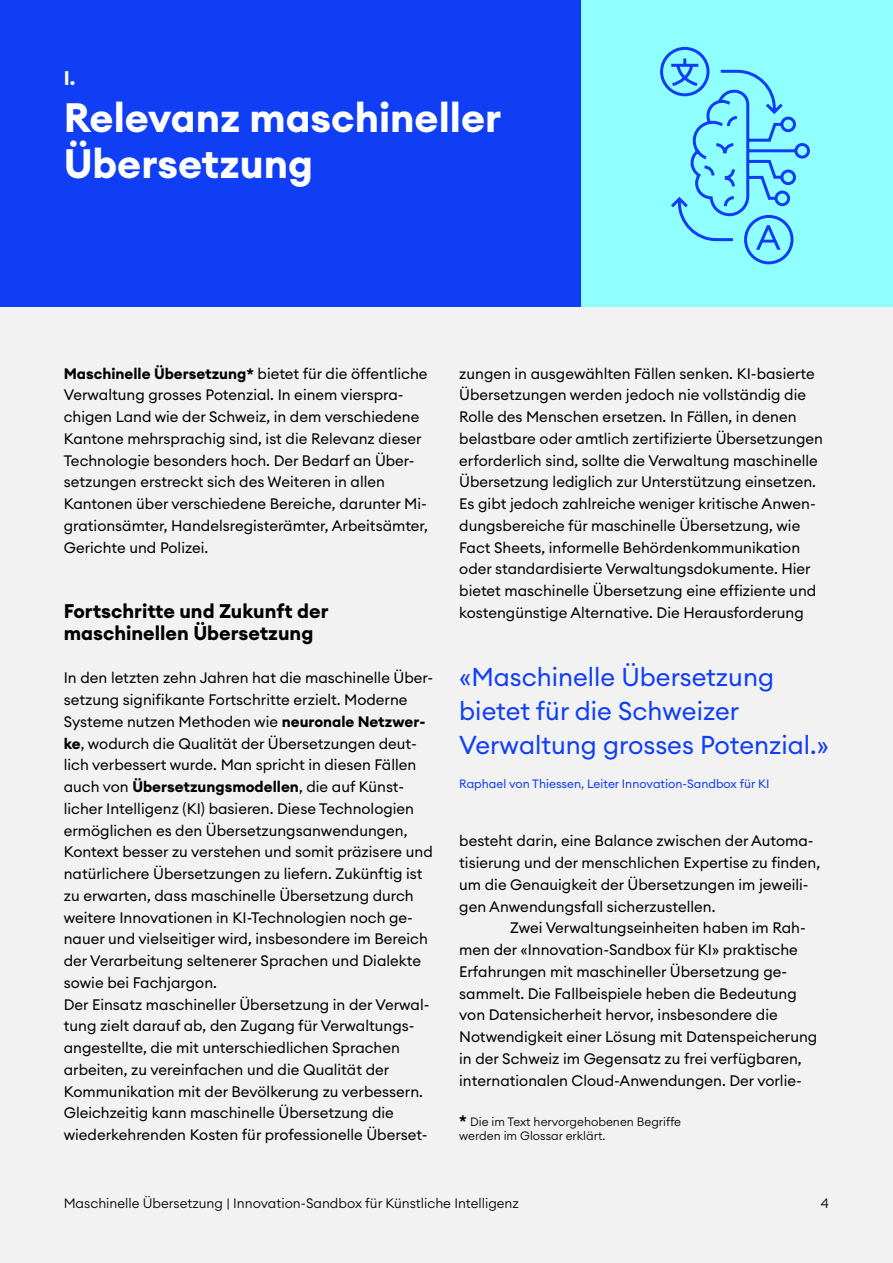
<style>
.page{position:relative;width:893px;height:1263px;background:#fff}
.page>*{position:absolute;margin:0;border:0;box-sizing:border-box;transform-origin:0 0}
.t1{font:700 40.5px/46.5px "Euclid Circular A";color:#fff}
.t2{font:25.5px/34.2px "Euclid Circular A";color:#0f3ef5}
.t3{font:700 19.5px/21.8px "Euclid Circular A";color:#000}
.t4{font:700 19.5px "Euclid Circular A";color:#fff}
.t5{font:15px/21.8px "Euclid Circular A";color:#000}
.t6{font:300 13.5px "Euclid Circular A";color:#000}
.t7{font:300 12px/14.4px "Euclid Circular A";color:#000}
.t8{font:12px "Euclid Circular A";color:#0f3ef5}
.s1{font-weight:700}
.s2{font-weight:700;font-size:15px}
</style>
<div class="page">
<div style="left:0;top:307px;width:893px;height:956px;background:#f2f2f2"></div>
<div style="left:580px;top:0;width:313px;height:307px;background:#90ffff"></div>
<div style="left:0;top:0;width:580px;height:307px;background:#0f3ef5"></div>
<svg style="left:660px;top:46px;width:150px;height:219px"></svg>
<h3 class="t4" style="left:64px;top:66px;width:13px">I.</h3>
<h1 class="t1" style="left:64px;top:94px;width:439px">Relevanz maschineller<br>Übersetzung</h1>
<p class="t5" style="left:64px;top:362px;width:366px"><span class="s1">Maschinelle Übersetzung*</span> bietet für die öffentliche Verwaltung grosses Potenzial. In einem vierspra&shy;chigen Land wie der Schweiz, in dem verschiedene Kantone mehrsprachig sind, ist die Relevanz dieser Technologie besonders hoch. Der Bedarf an Über&shy;setzungen erstreckt sich des Weiteren in allen Kantonen über verschiedene Bereiche, darunter Mi&shy;grationsämter, Handelsregisterämter, Arbeitsämter, Gerichte und Polizei.</p>
<p class="t5" style="left:459px;top:362px;width:365px">zungen in ausgewählten Fällen senken. KI-basierte Übersetzungen werden jedoch nie vollständig die Rolle des Menschen ersetzen. In Fällen, in denen belastbare oder amtlich zertifizierte Übersetzungen erforderlich sind, sollte die Verwaltung maschinelle Übersetzung lediglich zur Unterstützung einsetzen.<br>Es gibt jedoch zahlreiche weniger kritische Anwen&shy;dungsbereiche für maschinelle Übersetzung, wie Fact Sheets, informelle Behördenkommunikation oder standardisierte Verwaltungsdokumente. Hier bietet maschinelle Übersetzung eine effiziente und kostengünstige Alternative. Die Herausforderung</p>
<h3 class="t3" style="left:64px;top:600px;width:266px">Fortschritte und Zukunft der maschinellen Übersetzung</h3>
<p class="t5" style="left:64px;top:667px;width:371px">In den letzten zehn Jahren hat die maschinelle Über&shy;setzung signifikante Fortschritte erzielt. Moderne Systeme nutzen Methoden wie <span class="s1">neuronale Netzwer&shy;ke</span>, wodurch die Qualität der Übersetzungen deut&shy;lich verbessert wurde. Man spricht in diesen Fällen auch von <span class="s1">Übersetzungsmodellen</span>, die auf Künst&shy;licher Intelligenz (KI) basieren. Diese Technologien ermöglichen es den Übersetzungsanwendungen, Kontext besser zu verstehen und somit präzisere und natürlichere Übersetzungen zu liefern. Zukünftig ist zu erwarten, dass maschinelle Übersetzung durch weitere Innovationen in KI-Technologien noch ge&shy;nauer und vielseitiger wird, insbesondere im Bereich der Verarbeitung seltenerer Sprachen und Dialekte sowie bei Fachjargon.<br>Der Einsatz maschineller Übersetzung in der Verwal&shy;tung zielt darauf ab, den Zugang für Verwaltungs&shy;angestellte, die mit unterschiedlichen Sprachen arbeiten, zu vereinfachen und die Qualität der Kommunikation mit der Bevölkerung zu verbessern.<br>Gleichzeitig kann maschinelle Übersetzung die wiederkehrenden Kosten für professionelle Überset-</p>
<h2 class="t2" style="left:459px;top:659px;width:371px">«Maschinelle Übersetzung bietet für die Schweizer<br>Verwaltung grosses Potenzial.»</h2>
<p class="t8" style="left:459px;top:776px;width:312px">Raphael von Thiessen, Leiter Innovation-Sandbox für KI</p>
<p class="t5" style="left:459px;top:830px;width:363px">besteht darin, eine Balance zwischen der Automa&shy;tisierung und der menschlichen Expertise zu finden, um die Genauigkeit der Übersetzungen im jeweili&shy;gen Anwendungsfall sicherzustellen.</p>
<p class="t5" style="left:459px;top:917px;width:360px;text-indent:51px">Zwei Verwaltungseinheiten haben im Rah&shy;men der «Innovation-Sandbox für KI» praktische Erfahrungen mit maschineller Übersetzung ge&shy;sammelt. Die Fallbeispiele heben die Bedeutung von Datensicherheit hervor, insbesondere die Notwendigkeit einer Lösung mit Datenspeicherung in der Schweiz im Gegensatz zu frei verfügbaren, internationalen Cloud-Anwendungen. Der vorlie-</p>
<p class="t7" style="left:459px;top:1114px;width:223px"><span class="s2">*</span> Die im Text hervorgehobenen Begriffe werden im Glossar erklärt.</p>
<p class="t6" style="left:64px;top:1194px;width:457px">Maschinelle Übersetzung | Innovation-Sandbox für Künstliche Intelligenz</p>
<p class="t6" style="left:821px;top:1194px;width:10px">4</p>
</div>
